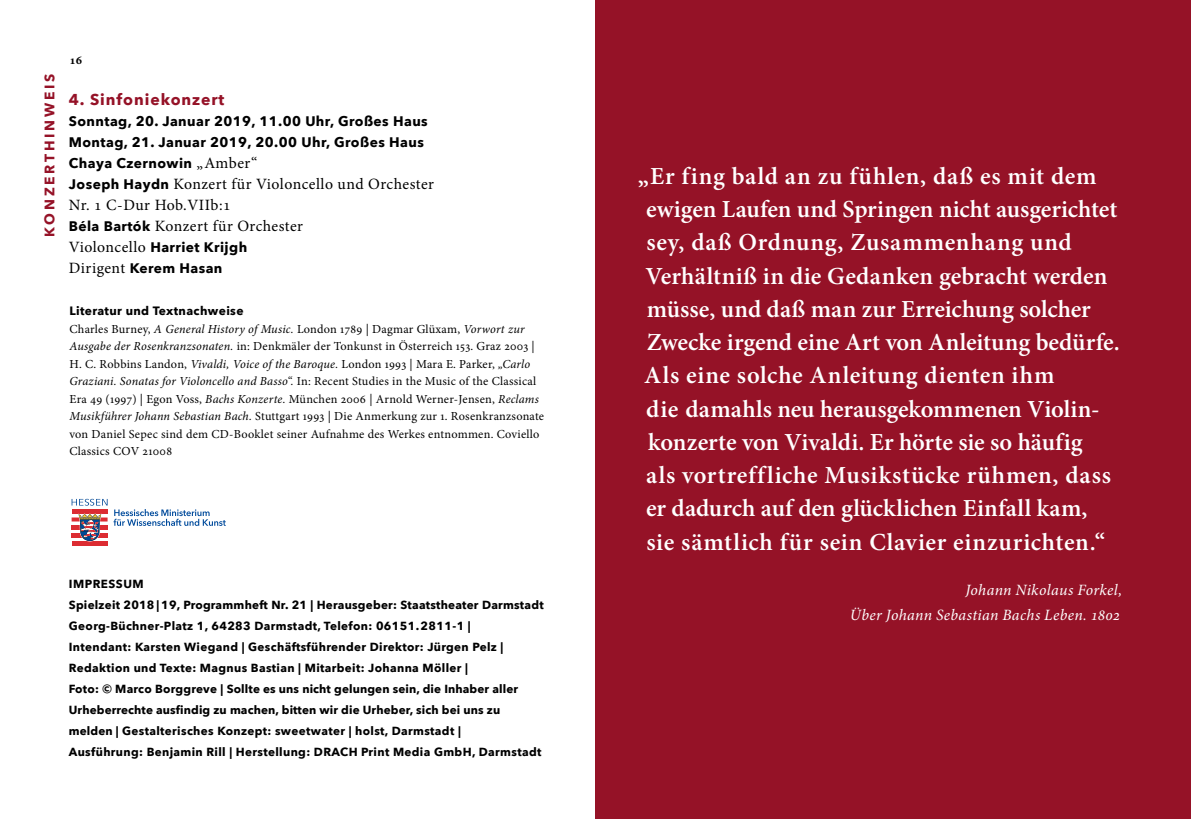
<style>
.page{position:relative;width:1191px;height:819px;background:#fff}
.page>*{position:absolute;margin:0;border:0;box-sizing:border-box;transform-origin:0 0}
.t1{font:600 24.5px/33.2px "Minion Pro";letter-spacing:.01em;color:#fff}
.t2{font:15.75px/21px "Minion Pro";letter-spacing:.03em;color:#000}
.t3{font:italic 15.75px/24.5px "Minion Pro";letter-spacing:.02em;color:#fff;text-align:right}
.t4{font:700 15.75px "Avenir Next";letter-spacing:.06em;color:#951227}
.t5{font:700 13.83px/21px "Avenir Next";letter-spacing:.03em;color:#000}
.t6{font:700 13.83px "Avenir Next";letter-spacing:.2em;color:#951227}
.t7{font:12.25px/17.5px "Minion Pro";letter-spacing:.02em;color:#000}
.t8{font:700 12.25px "Minion Pro";color:#000}
.t9{font:700 12.08px "Avenir Next";letter-spacing:.03em;color:#000}
.t10{font:700 11.72px/21px "Avenir Next";letter-spacing:.03em;color:#000}
.s1{font-family:"Minion Pro";font-weight:400;font-size:15.75px}
.s2{font-family:"Avenir Next";font-weight:700;font-size:13.83px}
.s3{font-style:italic}
</style>
<div class="page">
<div style="left:595px;top:0;width:596px;height:819px;background:#951227"></div>
<hr style="left:72px;top:541px;width:36px;height:4px;background:#dc2c32">
<svg style="left:72px;top:499px;width:154px;height:42px"></svg>
<p class="t6" style="left:41px;top:237px;width:163px;rotate:-90deg">konzerthinweis</p>
<p class="t8" style="left:69px;top:51px;width:14px">16</p>
<p class="t4" style="left:69px;top:90px;width:157px">4. Sinfoniekonzert</p>
<p class="t5" style="left:69px;top:111px;width:360px">Sonntag, 20. Januar 2019, 11.00 Uhr, Großes Haus<br>Montag, 21. Januar 2019, 20.00 Uhr, Großes Haus<br>Chaya Czernowin <span class="s1">„Amber“</span></p>
<p class="t2" style="left:69px;top:174px;width:367px"><span class="s2">Joseph Haydn</span> Konzert für Violoncello und Orchester<br>Nr. 1 C-Dur Hob.VIIb:1<br><span class="s2">Béla Bartók</span> Konzert für Orchester</p>
<p class="t5" style="left:69px;top:237px;width:180px"><span class="s1">Violoncello</span> Harriet Krijgh<br><span class="s1">Dirigent</span> Kerem Hasan</p>
<p class="t9" style="left:69px;top:303px;width:176px">Literatur und Textnachweise</p>
<p class="t7" style="left:69px;top:320px;width:476px">Charles Burney, <span class="s3">A General History of Music.</span> London 1789 | Dagmar Glüxam, <span class="s3">Vorwort zur Ausgabe der Rosenkranzsonaten.</span> in: Denkmäler der Tonkunst in Österreich 153. Graz 2003 | H. C. Robbins Landon, <span class="s3">Vivaldi, Voice of the Baroque.</span> London 1993 | Mara E. Parker, <span class="s3">„Carlo Graziani. Sonatas for Violoncello and Basso“.</span> In: Recent Studies in the Music of the Classical Era 49 (1997) | Egon Voss, <span class="s3">Bachs Konzerte.</span> München 2006 | Arnold Werner-Jensen, <span class="s3">Reclams Musikführer Johann Sebastian Bach.</span> Stuttgart 1993 | Die Anmerkung zur 1. Rosenkranzsonate von Daniel Sepec sind dem CD-Booklet seiner Aufnahme des Werkes entnommen. Coviello Classics COV 21008</p>
<p class="t10" style="left:69px;top:573px;width:49px">Impressu</p>
<p class="t10" style="left:69px;top:573px;width:476px;text-indent:64px">m<br>Spielzeit 2018 | 19, Programmheft Nr. 21 | Herausgeber: Staatstheater Darmstadt Georg-Büchner-Platz 1, 64283 Darmstadt, Telefon: 06151.2811-1 |<br>Intendant: Karsten Wiegand | Geschäftsführender Direktor: Jürgen Pelz | Redaktion und Texte: Magnus Bastian | Mitarbeit: Johanna Möller |<br>Foto: © Marco Borggreve | Sollte es uns nicht gelungen sein, die Inhaber aller Urheberrechte ausfindig zu machen, bitten wir die Urheber, sich bei uns zu melden | Gestalterisches Konzept: sweetwater | holst, Darmstadt |<br>Ausführung: Benjamin Rill | Herstellung: Drach Print Media GmbH, Darmstadt</p>
<p class="t1" style="left:638px;top:159px;width:483px">„Er fing bald an zu fühlen, daß es mit dem ewigen Laufen und Springen nicht ausgerichtet sey, daß Ordnung, Zusammenhang und Verhältniß in die Gedanken gebracht werden müsse, und daß man zur Erreichung solcher Zwecke irgend eine Art von Anleitung bedürfe.<br>Als eine solche Anleitung dienten ihm<br>die damahls neu herausgekommenen Violin&shy;konzerte von Vivaldi. Er hörte sie so häufig<br>als vortreffliche Musikstücke rühmen, dass er dadurch auf den glücklichen Einfall kam,<br>sie sämtlich für sein Clavier einzurichten.“</p>
<p class="t3" style="left:849px;top:578px;width:274px">Johann Nikolaus Forkel,<br>Über Johann Sebastian Bachs Leben. 1802</p>
</div>
